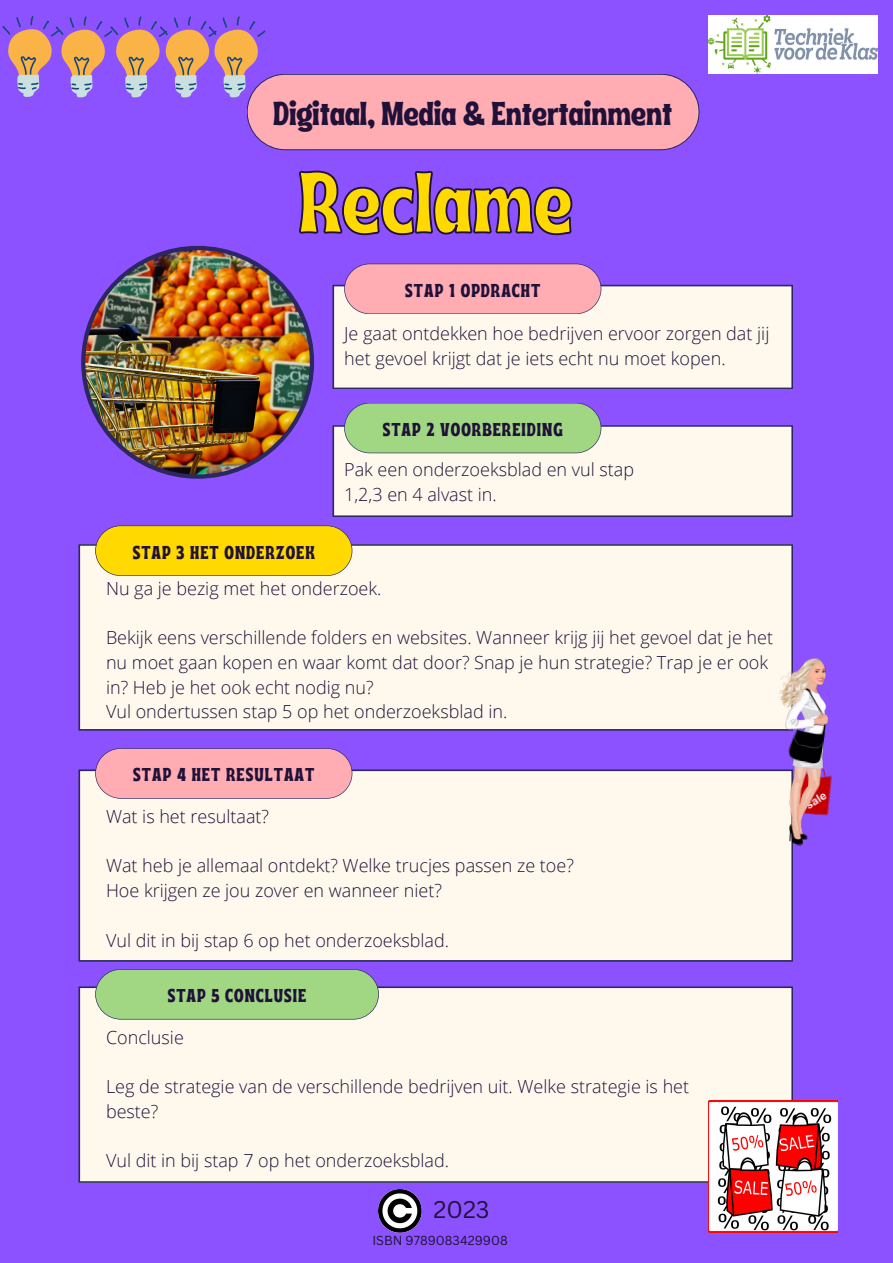
<style>
.page{position:relative;width:893px;height:1263px;background:#8c52ff}
.page>*{position:absolute;margin:0;border:0;box-sizing:border-box;transform-origin:0 0}
.t1{font:86.1px "Ayr Tropika Island Int";color:#ffd900}
.t2{font:33.08px "Ayr Tropika Island Int";color:#201139}
.t3{font:23.55px "Canva Sans";color:#201139}
.t4{font:18.6px "Ayr Tropika Island Int";letter-spacing:.055em;color:#201139}
.t5{font:300 18px/24.8px "Open Sans";color:#201139}
.t6{font:12.75px "Canva Sans";color:#201139}
</style>
<div class="page">
<div style="left:332px;top:285px;width:461px;height:104px;background:#fff9ed"></div>
<div style="left:78px;top:986px;width:715px;height:197px;background:#fff9ed"></div>
<div style="left:78px;top:769px;width:715px;height:193px;background:#fff9ed"></div>
<div style="left:78px;top:544px;width:715px;height:187px;background:#fff9ed"></div>
<svg style="left:95px;top:525px;width:257px;height:51px;background:#f5d00f"></svg>
<svg style="left:344px;top:264px;width:257px;height:50px;background:#f8a9b4"></svg>
<svg style="left:332px;top:403px;width:461px;height:114px;background:#d8dbd1"></svg>
<svg style="left:95px;top:748px;width:257px;height:51px;background:#f6a8b4"></svg>
<svg style="left:95px;top:969px;width:284px;height:50px;background:#a0d087"></svg>
<img style="left:81px;top:246px;width:233px;height:233px">
<svg style="left:299px;top:170px;width:274px;height:66px"></svg>
<img style="left:709px;top:16px;width:168px;height:58px">
<img style="left:379px;top:1189px;width:43px;height:43px">
<svg style="left:2px;top:16px;width:697px;height:134px"></svg>
<img style="left:765px;top:655px;width:67px;height:193px">
<img style="left:709px;top:1100px;width:128px;height:132px">
<h5 class="t2" style="left:273px;top:82px;width:401px">Digitaal, Media &amp; Entertainment</h5>
<h1 class="t1" style="left:299px;top:121px;width:276px">Reclame</h1>
<p class="t4" style="left:405px;top:273px;width:137px">STAP 1 OPDRACHT</p>
<h5 class="t5" style="left:344px;top:321px;width:427px">Je gaat ontdekken hoe bedrijven ervoor zorgen dat jij het gevoel krijgt dat je iets echt nu moet kopen.</h5>
<p class="t4" style="left:383px;top:412px;width:182px">STAP 2 VOORBEREIDING</p>
<p class="t4" style="left:133px;top:535px;width:184px">STAP 3 HET ONDERZOEK</p>
<h5 class="t5" style="left:344px;top:457px;width:291px">Pak een onderzoeksblad en vul stap<br>1,2,3 en 4 alvast in.</h5>
<p class="t5" style="left:106px;top:575px;width:277px">Nu ga je bezig met het onderzoek.</p>
<h4 class="t5" style="left:106px;top:625px;width:668px">Bekijk eens verschillende folders en websites. Wanneer krijg jij het gevoel dat je het nu moet gaan kopen en waar komt dat door? Snap je hun strategie? Trap je er ook in? Heb je het ook echt nodig nu?<br>Vul ondertussen stap 5 op het onderzoeksblad in.</h4>
<p class="t4" style="left:133px;top:757px;width:182px">STAP 4 HET RESULTAAT</p>
<h5 class="t5" style="left:106px;top:803px;width:165px">Wat is het resultaat?</h5>
<h5 class="t5" style="left:106px;top:853px;width:469px">Wat heb je allemaal ontdekt? Welke trucjes passen ze toe?<br>Hoe krijgen ze jou zover en wanneer niet?</h5>
<h4 class="t5" style="left:106px;top:927px;width:344px">Vul dit in bij stap 6 op het onderzoeksblad.</h4>
<p class="t4" style="left:168px;top:978px;width:140px">STAP 5 CONCLUSIE</p>
<h4 class="t5" style="left:106px;top:1024px;width:79px">Conclusie</h4>
<h5 class="t5" style="left:106px;top:1074px;width:584px">Leg de strategie van de verschillende bedrijven uit. Welke strategie is het beste?</h5>
<h5 class="t5" style="left:106px;top:1148px;width:344px">Vul dit in bij stap 7 op het onderzoeksblad.</h5>
<h4 class="t3" style="left:433px;top:1192px;width:57px">2023</h4>
<h5 class="t6" style="left:372px;top:1231px;width:137px">ISBN 9789083429908</h5>
</div>
